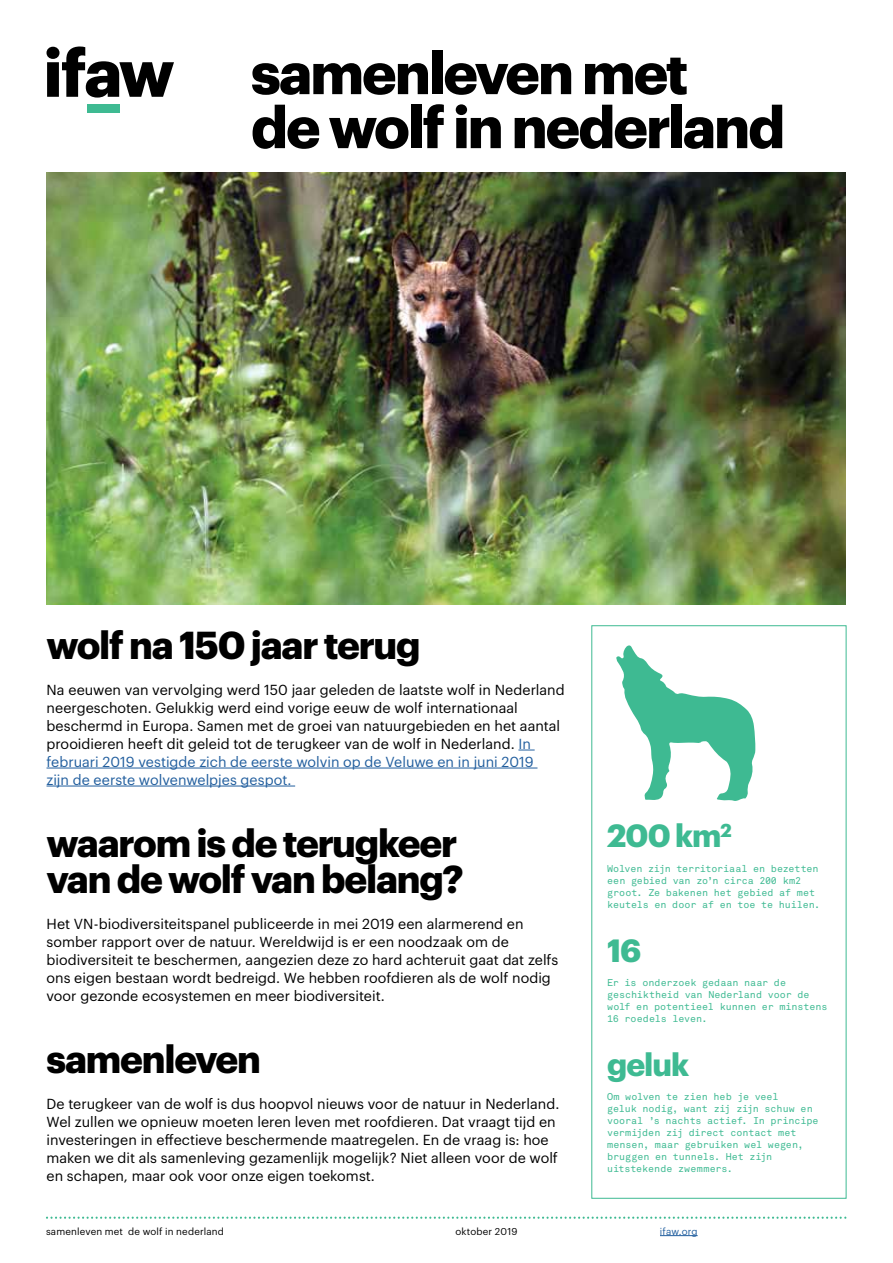
<style>
.page{position:relative;width:893px;height:1263px;background:#fff}
.page>*{position:absolute;margin:0;border:0;box-sizing:border-box;transform-origin:0 0}
.t1{font:700 57.75px/54px "Graphik";letter-spacing:-.035em;color:#000}
.t2{font:700 38.1px/36px "Graphik";letter-spacing:-.03em;color:#000}
.t3{font:700 31.5px "Graphik";letter-spacing:-.03em;color:#3eba92}
.t4{font:14.25px/18px "Graphik";color:#000}
.t5{font:9.75px/12px "Akkurat Mono";letter-spacing:-.005em;color:#3eba92}
.t6{font:9.75px "Graphik";letter-spacing:.02em;color:#000}
.t7{font:9.75px "Graphik";letter-spacing:.01em;color:#215e9e}
.s1{color:#215e9e}
</style>
<div class="page">
<hr style="left:660px;top:1235px;width:38px;height:1px;background:#215e9e">
<svg style="left:47px;top:1216px;width:799px;height:3px"></svg>
<svg style="left:46px;top:46px;width:128px;height:52px"></svg>
<div style="left:87px;top:105px;width:32px;height:8px;background:#3eba92"></div>
<img style="left:46px;top:173px;width:800px;height:432px">
<svg style="left:518px;top:750px;width:17px;height:1px"></svg>
<hr style="left:46px;top:768px;width:491px;height:1px;background:#215e9e">
<hr style="left:46px;top:786px;width:249px;height:1px;background:#215e9e">
<div style="left:591px;top:625px;width:255px;height:574px;border:1px solid #3eba92"></div>
<svg style="left:616px;top:645px;width:139px;height:156px"></svg>
<h1 class="t1" style="left:251px;top:41px;width:536px">samenleven met<br>de wolf in nederland</h1>
<h2 class="t2" style="left:46px;top:623px;width:375px">wolf na 150 jaar terug</h2>
<p class="t4" style="left:46px;top:679px;width:520px">Na eeuwen van vervolging werd 150 jaar geleden de laatste wolf in Nederland neergeschoten. Gelukkig werd eind vorige eeuw de wolf internationaal beschermd in Europa. Samen met de groei van natuurgebieden en het aantal prooidieren heeft dit geleid tot de terugkeer van de wolf in Nederland. <span class="s1">In februari 2019 vestigde zich de eerste wolvin op de Veluwe en in juni 2019<br>zijn de eerste wolvenwelpjes gespot.</span></p>
<h2 class="t2" style="left:46px;top:821px;width:419px">waarom is de terugkeer van de wolf van belang?</h2>
<p class="t4" style="left:46px;top:913px;width:513px">Het VN-biodiversiteitspanel publiceerde in mei 2019 een alarmerend en somber rapport over de natuur. Wereldwijd is er een noodzaak om de biodiversiteit te beschermen, aangezien deze zo hard achteruit gaat dat zelfs ons eigen bestaan wordt bedreigd. We hebben roofdieren als de wolf nodig voor gezonde ecosystemen en meer biodiversiteit.</p>
<h2 class="t2" style="left:46px;top:1037px;width:216px">samenleven</h2>
<p class="t4" style="left:46px;top:1093px;width:514px">De terugkeer van de wolf is dus hoopvol nieuws voor de natuur in Nederland.<br>Wel zullen we opnieuw moeten leren leven met roofdieren. Dat vraagt tijd en investeringen in effectieve beschermende maatregelen. En de vraag is: hoe maken we dit als samenleving gezamenlijk mogelijk? Niet alleen voor de wolf en schapen, maar ook voor onze eigen toekomst.</p>
<h3 class="t3" style="left:607px;top:811px;width:126px">200 km<sup>2</sup></h3>
<p class="t5" style="left:607px;top:862px;width:215px">Wolven zijn territoriaal en bezetten een gebied van zo’n circa 200 km2 groot. Ze bakenen het gebied af met keutels en door af en toe te huilen.</p>
<h3 class="t3" style="left:607px;top:926px;width:36px">16</h3>
<p class="t5" style="left:607px;top:976px;width:222px">Er is onderzoek gedaan naar de geschiktheid van Nederland voor de wolf en potentieel kunnen er minstens<br>16 roedels leven.</p>
<h3 class="t3" style="left:607px;top:1040px;width:84px">geluk</h3>
<p class="t5" style="left:607px;top:1090px;width:213px">Om wolven te zien heb je veel<br>geluk nodig, want zij zijn schuw en vooral ’s nachts actief. In principe vermijden zij direct contact met mensen, maar gebruiken wel wegen, bruggen en tunnels. Het zijn uitstekende zwemmers.</p>
<p class="t6" style="left:46px;top:1224px;width:180px">samenleven met de wolf in nederland</p>
<p class="t6" style="left:455px;top:1224px;width:63px">oktober 2019</p>
<p class="t7" style="left:660px;top:1224px;width:39px">ifaw.org</p>
</div>
